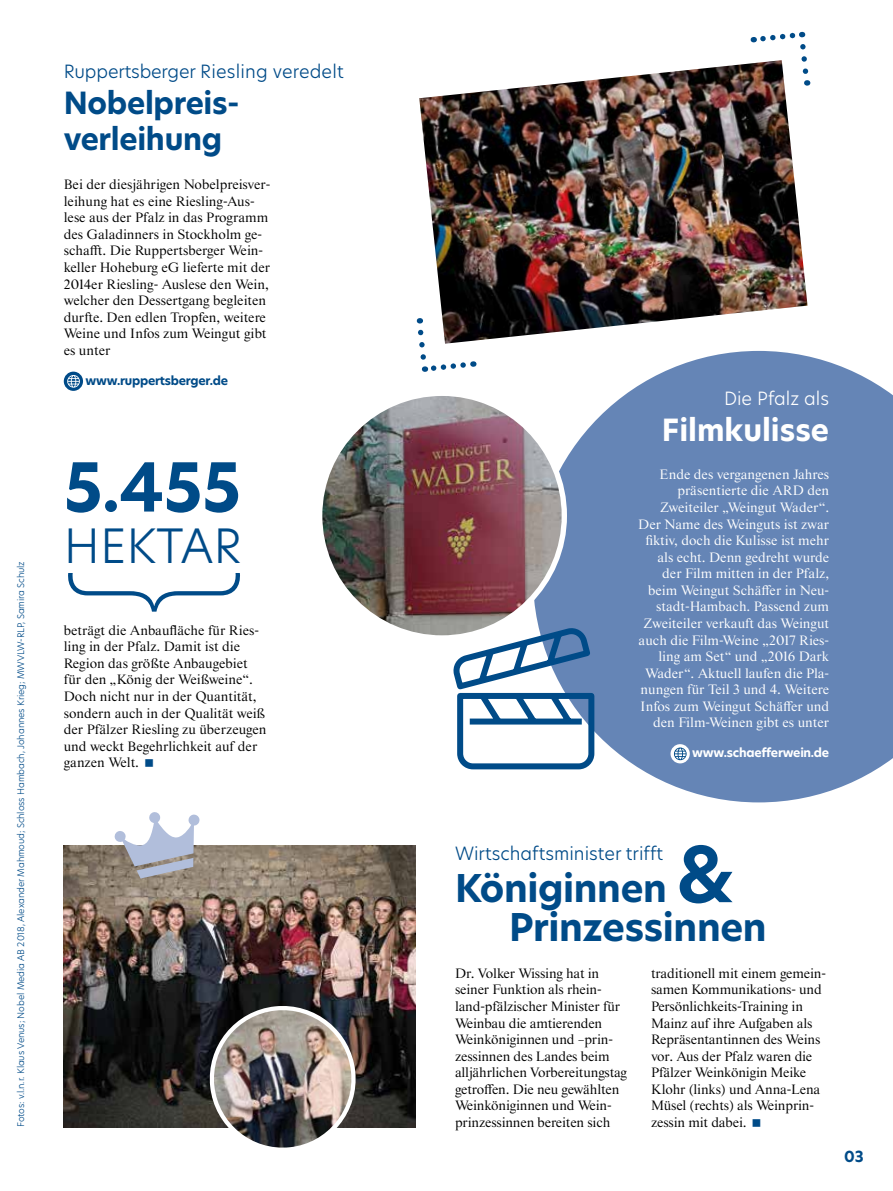
<style>
.page{position:relative;width:893px;height:1191px;background:#fff}
.page>*{position:absolute;margin:0;border:0;box-sizing:border-box;transform-origin:0 0}
.t1{font:700 66px "Hero New";color:#004b88}
.t2{font:300 46.5px "Hero New";color:#004b88}
.t3{font:700 37.5px/39px "Hero New";letter-spacing:-.01em;color:#004b88}
.t4{font:700 30px/36px "Hero New";letter-spacing:-.01em;color:#004b88}
.t5{font:700 30px "Hero New";color:#fff}
.t6{font:300 18px "Hero New";color:#004b88}
.t7{font:300 18px "Hero New";color:#fff}
.t8{font:700 15px "Hero New";color:#004b88}
.t9{font:13.8px/16.5px "Starling";letter-spacing:-.01em;color:#000}
.t10{font:13.8px/16.5px "Starling";color:#fff;text-align:right}
.t11{font:700 12px "Hero New";letter-spacing:-.02em;color:#004b88}
.t12{font:700 12px "Hero New";letter-spacing:-.02em;color:#fff}
.t13{font:300 9px "Hero New";letter-spacing:-.01em;color:#004b88}
.s1{font-size:75px}
</style>
<div class="page">
<svg style="left:64px;top:371px;width:19px;height:20px"></svg>
<svg style="left:67px;top:375px;width:13px;height:13px"></svg>
<img style="left:64px;top:845px;width:351px;height:282px">
<img style="left:419px;top:63px;width:388px;height:278px">
<svg style="left:753px;top:31px;width:58px;height:55px"></svg>
<svg style="left:416px;top:318px;width:58px;height:54px"></svg>
<svg style="left:534px;top:351px;width:359px;height:451px;background:#7894bf"></svg>
<svg style="left:670px;top:744px;width:20px;height:19px"></svg>
<svg style="left:674px;top:747px;width:13px;height:13px"></svg>
<img style="left:320px;top:393px;width:244px;height:245px;border-radius:122px">
<img style="left:208px;top:1004px;width:149px;height:144px">
<svg style="left:114px;top:812px;width:86px;height:66px"></svg>
<svg style="left:450px;top:626px;width:147px;height:146px"></svg>
<p class="t13" style="left:15px;top:1127px;width:567px;rotate:-90deg">Fotos: v.l.n.r. Klaus Venus; Nobel Media AB 2018, Alexander Mahmoud; Schloss Hambach, Johannes Krieg; MWVLW-RLP, Samira Schulz</p>
<h3 class="t6" style="left:64px;top:59px;width:281px">Ruppertsberger Riesling veredelt</h3>
<h3 class="t4" style="left:64px;top:85px;width:178px">Nobelpreis&shy;verleihung</h3>
<p class="t9" style="left:64px;top:177px;width:208px">Bei der diesjährigen Nobelpreisver&shy;leihung hat es eine Riesling-Aus&shy;lese aus der Pfalz in das Programm des Galadinners in Stockholm ge&shy;schafft. Die Ruppertsberger Wein&shy;keller Hoheburg eG lieferte mit der<br>2014er Riesling- Auslese den Wein, welcher den Dessertgang begleiten durfte. Den edlen Tropfen, weitere<br>Weine und Infos zum Weingut gibt es unter</p>
<p class="t11" style="left:86px;top:372px;width:144px">www.ruppertsberger.de</p>
<h1 class="t1" style="left:64px;top:442px;width:179px">5.455</h1>
<h2 class="t2" style="left:64px;top:514px;width:179px">HEKTAR</h2>
<p class="t9" style="left:64px;top:622px;width:204px">beträgt die Anbaufläche für Ries&shy;ling in der Pfalz. Damit ist die<br>Region das größte Anbaugebiet für den „König der Weißweine“.<br>Doch nicht nur in der Quantität, sondern auch in der Qualität weiß der Pfälzer Riesling zu überzeugen und weckt Begehrlichkeit auf der ganzen Welt.</p>
<h3 class="t7" style="left:724px;top:386px;width:107px">Die Pfalz als</h3>
<h3 class="t5" style="left:662px;top:409px;width:169px">Filmkulisse</h3>
<p class="t10" style="left:638px;top:466px;width:192px">Ende des vergangenen Jahres präsentierte die ARD den<br>Zweiteiler „Weingut Wader“.<br>Der Name des Weinguts ist zwar fiktiv, doch die Kulisse ist mehr als echt. Denn gedreht wurde der Film mitten in der Pfalz, beim Weingut Schäffer in Neu&shy;stadt-Hambach. Passend zum<br>Zweiteiler verkauft das Weingut auch die Film-Weine „2017 Ries&shy;ling am Set“ und „2016 Dark<br>Wader“. Aktuell laufen die Pla&shy;nungen für Teil 3 und 4. Weitere<br>Infos zum Weingut Schäffer und den Film-Weinen gibt es unter</p>
<p class="t12" style="left:692px;top:745px;width:138px">www.schaefferwein.de</p>
<h3 class="t3" style="left:509px;top:869px;width:259px;text-indent:-54px">Königinnen <span class="s1">&amp;<br></span>Prinzessinnen</h3>
<h3 class="t6" style="left:455px;top:841px;width:210px">Wirtschaftsminister trifft</h3>
<p class="t9" style="left:455px;top:965px;width:174px">Dr. Volker Wissing hat in seiner Funktion als rhein&shy;land-pfälzischer Minister für<br>Weinbau die amtierenden<br>Weinköniginnen und –prin&shy;zessinnen des Landes beim alljährlichen Vorbereitungstag getroffen. Die neu gewählten<br>Weinköniginnen und Wein&shy;prinzessinnen bereiten sich</p>
<p class="t9" style="left:651px;top:965px;width:176px">traditionell mit einem gemein&shy;samen Kommunikations- und<br>Persönlichkeits-Training in<br>Mainz auf ihre Aufgaben als<br>Repräsentantinnen des Weins vor. Aus der Pfalz waren die<br>Pfälzer Weinkönigin Meike<br>Klohr (links) und Anna-Lena<br>Müsel (rechts) als Weinprin&shy;zessin mit dabei.</p>
<p class="t8" style="left:844px;top:1145px;width:21px">03</p>
</div>
